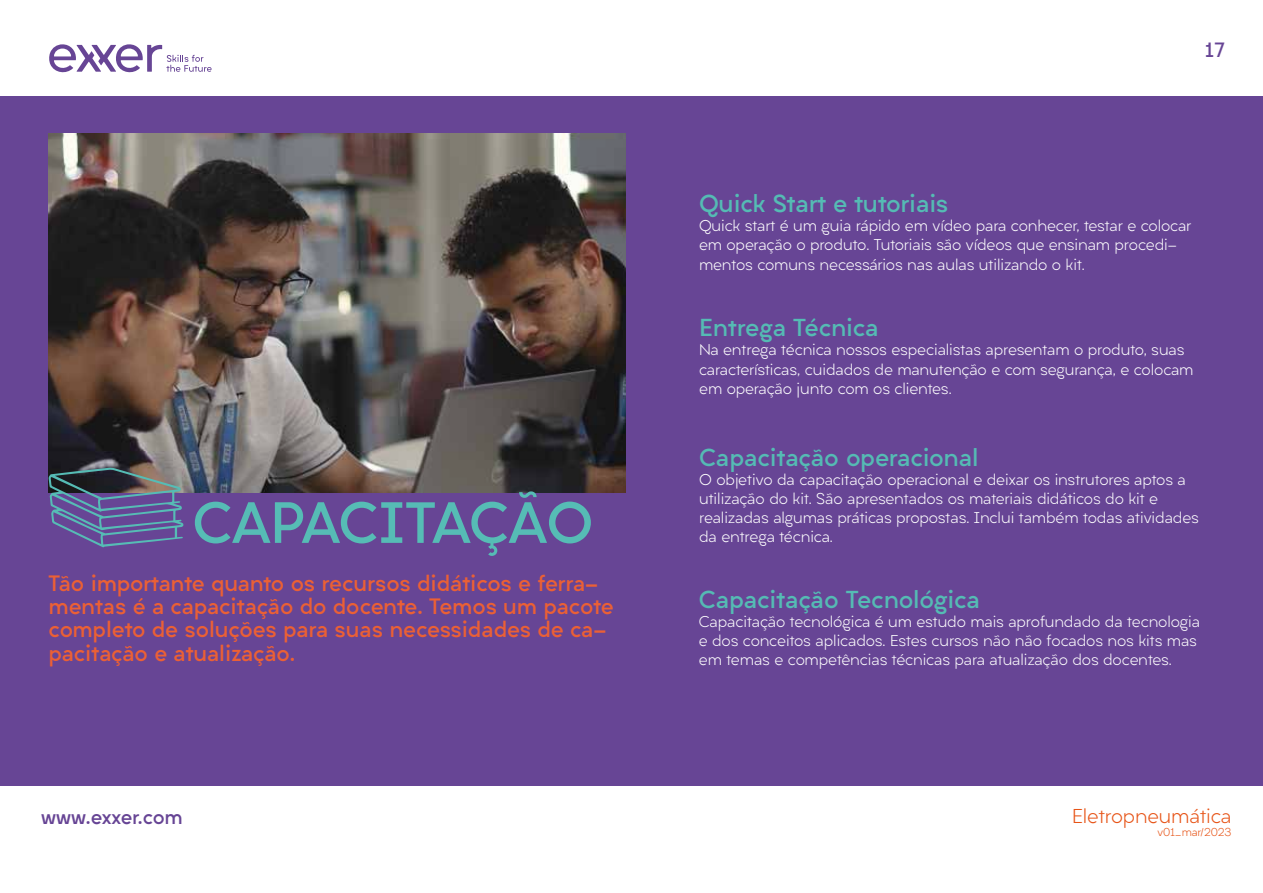
<style>
.page{position:relative;width:1263px;height:893px;background:#fff}
.page>*{position:absolute;margin:0;border:0;box-sizing:border-box;transform-origin:0 0}
.t1{font:700 55.2px "Liber Grotesque Family";letter-spacing:-.025em;color:#56bcb5}
.t2{font:700 23.4px "Liber Grotesque Family";letter-spacing:-.01em;color:#55bbb4}
.t3{font:700 21.15px/23.4px "Liber Grotesque Family";letter-spacing:-.01em;color:#eb6035}
.t4{font:300 19.05px "Liber Grotesque Family";color:#e75417}
.t5{font:700 19.05px "Liber Grotesque Family";letter-spacing:-.01em;color:#674595}
.t6{font:300 14.85px/19px "Liber Grotesque Family";letter-spacing:-.01em;color:#fff}
.t7{font:300 10.65px "Liber Grotesque Family";color:#e75417}
</style>
<div class="page">
<div style="left:0;top:96px;width:1263px;height:690px;background:#674595"></div>
<img style="left:49px;top:134px;width:576px;height:358px">
<svg style="left:48px;top:468px;width:136px;height:79px"></svg>
<svg style="left:49px;top:44px;width:163px;height:29px"></svg>
<h1 class="t1" style="left:192px;top:488px;width:403px">CAPACITAÇÃO</h1>
<h3 class="t3" style="left:49px;top:571px;width:567px">Tão importante quanto os recursos didáticos e ferra&shy;mentas é a capacitação do docente. Temos um pacote completo de soluções para suas necessidades de ca&shy;pacitação e atualização.</h3>
<p class="t5" style="left:41px;top:805px;width:143px">www.exxer.com</p>
<p class="t5" style="left:1205px;top:38px;width:21px">17</p>
<h2 class="t2" style="left:699px;top:189px;width:251px">Quick Start e tutoriais</h2>
<p class="t6" style="left:699px;top:216px;width:494px">Quick start é um guia rápido em vídeo para conhecer, testar e colocar em operação o produto. Tutoriais são vídeos que ensinam procedi&shy;mentos comuns necessários nas aulas utilizando o kit.</p>
<h2 class="t2" style="left:699px;top:313px;width:181px">Entrega Técnica</h2>
<p class="t6" style="left:699px;top:340px;width:496px">Na entrega técnica nossos especialistas apresentam o produto, suas características, cuidados de manutenção e com segurança, e colocam em operação junto com os clientes.</p>
<h2 class="t2" style="left:699px;top:443px;width:281px">Capacitação operacional</h2>
<p class="t6" style="left:699px;top:470px;width:501px">O objetivo da capacitação operacional e deixar os instrutores aptos a utilização do kit. São apresentados os materiais didáticos do kit e realizadas algumas práticas propostas. Inclui também todas atividades da entrega técnica.</p>
<h2 class="t2" style="left:699px;top:584px;width:282px">Capacitação Tecnológica</h2>
<p class="t6" style="left:699px;top:612px;width:503px">Capacitação tecnológica é um estudo mais aprofundado da tecnologia e dos conceitos aplicados. Estes cursos não não focados nos kits mas em temas e competências técnicas para atualização dos docentes.</p>
<p class="t4" style="left:1072px;top:804px;width:161px">Eletropneumática</p>
<p class="t7" style="left:1157px;top:825px;width:75px">v01_mar/2023</p>
</div>
